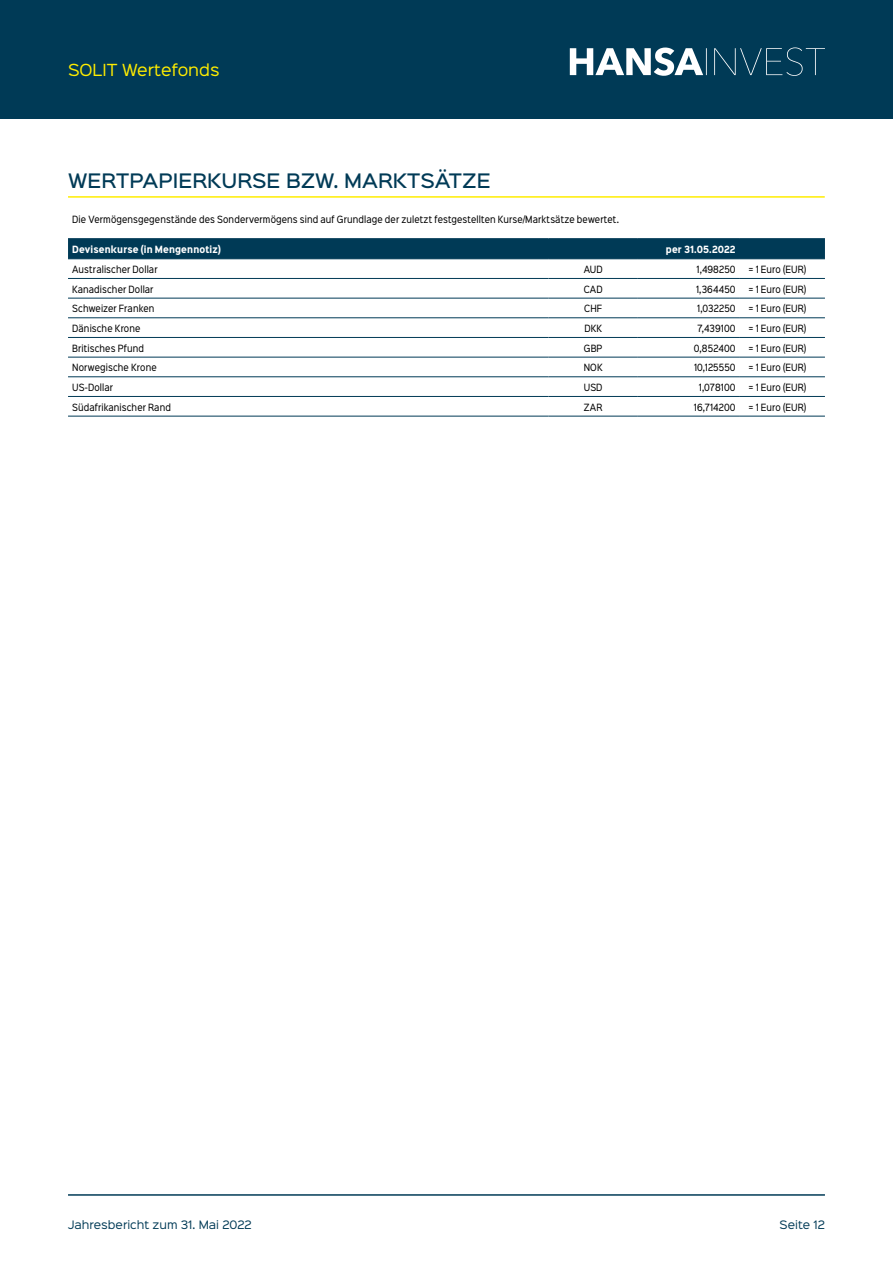
<style>
.page{position:relative;width:893px;height:1263px;background:#fff}
.page>*{position:absolute;margin:0;border:0;box-sizing:border-box;transform-origin:0 0}
.t1{font:500 18px "Sinkin Sans 500";color:#003a56}
.t2{font:15px "Sinkin Sans 400";color:#ffed00}
.t3{font:10.5px "Sinkin Sans 400";color:#003a56}
.t4{font:9px "Sinkin Sans Narrow W01 400 Rg";letter-spacing:.015em;color:#000}
.t5{font:700 9px "Sinkin Sans Narrow W01 700";letter-spacing:.015em;color:#fff}
</style>
<div class="page">
<div style="left:0;top:0;width:893px;height:119px;background:#003a56"></div>
<svg style="left:570px;top:47px;width:255px;height:29px"></svg>
<hr style="left:68px;top:1194px;width:757px;height:2px;background:#003a56">
<div style="left:68px;top:239px;width:757px;height:19px;background:#003a56"></div>
<hr style="left:68px;top:258px;width:481px;height:1px;background:#003a56">
<hr style="left:549px;top:258px;width:89px;height:1px;background:#003a56">
<hr style="left:638px;top:258px;width:102px;height:1px;background:#003a56">
<hr style="left:740px;top:258px;width:85px;height:1px;background:#003a56">
<hr style="left:68px;top:278px;width:481px;height:1px;background:#003a56">
<hr style="left:68px;top:298px;width:481px;height:1px;background:#003a56">
<hr style="left:68px;top:317px;width:481px;height:1px;background:#003a56">
<hr style="left:68px;top:337px;width:481px;height:1px;background:#003a56">
<hr style="left:68px;top:357px;width:481px;height:1px;background:#003a56">
<hr style="left:68px;top:376px;width:481px;height:1px;background:#003a56">
<hr style="left:68px;top:396px;width:481px;height:1px;background:#003a56">
<hr style="left:68px;top:416px;width:481px;height:1px;background:#003a56">
<hr style="left:549px;top:278px;width:89px;height:1px;background:#003a56">
<hr style="left:549px;top:298px;width:89px;height:1px;background:#003a56">
<hr style="left:549px;top:317px;width:89px;height:1px;background:#003a56">
<hr style="left:549px;top:337px;width:89px;height:1px;background:#003a56">
<hr style="left:549px;top:357px;width:89px;height:1px;background:#003a56">
<hr style="left:549px;top:376px;width:89px;height:1px;background:#003a56">
<hr style="left:549px;top:396px;width:89px;height:1px;background:#003a56">
<hr style="left:549px;top:416px;width:89px;height:1px;background:#003a56">
<hr style="left:638px;top:278px;width:102px;height:1px;background:#003a56">
<hr style="left:740px;top:278px;width:85px;height:1px;background:#003a56">
<hr style="left:638px;top:298px;width:102px;height:1px;background:#003a56">
<hr style="left:740px;top:298px;width:85px;height:1px;background:#003a56">
<hr style="left:638px;top:317px;width:102px;height:1px;background:#003a56">
<hr style="left:740px;top:317px;width:85px;height:1px;background:#003a56">
<hr style="left:638px;top:337px;width:102px;height:1px;background:#003a56">
<hr style="left:740px;top:337px;width:85px;height:1px;background:#003a56">
<hr style="left:638px;top:357px;width:102px;height:1px;background:#003a56">
<hr style="left:740px;top:357px;width:85px;height:1px;background:#003a56">
<hr style="left:638px;top:376px;width:102px;height:1px;background:#003a56">
<hr style="left:740px;top:376px;width:85px;height:1px;background:#003a56">
<hr style="left:638px;top:396px;width:102px;height:1px;background:#003a56">
<hr style="left:740px;top:396px;width:85px;height:1px;background:#003a56">
<hr style="left:638px;top:416px;width:102px;height:1px;background:#003a56">
<hr style="left:740px;top:416px;width:85px;height:1px;background:#003a56">
<hr style="left:68px;top:238px;width:481px;height:1px;background:#003a56">
<hr style="left:549px;top:238px;width:89px;height:1px;background:#003a56">
<hr style="left:638px;top:238px;width:102px;height:1px;background:#003a56">
<hr style="left:740px;top:238px;width:85px;height:1px;background:#003a56">
<hr style="left:68px;top:196px;width:757px;height:2px;background:#ffed00">
<h2 class="t2" style="left:68px;top:57px;width:153px">SOLIT Wertefonds</h2>
<h1 class="t1" style="left:68px;top:165px;width:424px">WERTPAPIERKURSE BZW. MARKTSÄTZE</h1>
<p class="t4" style="left:72px;top:213px;width:548px">Die Vermögensgegenstände des Sondervermögens sind auf Grundlage der zuletzt festgestellten Kurse/Marktsätze bewertet.</p>
<p class="t5" style="left:72px;top:243px;width:150px">Devisenkurse (in Mengennotiz)</p>
<p class="t5" style="left:666px;top:243px;width:71px">per 31.05.2022</p>
<p class="t4" style="left:72px;top:263px;width:87px">Australischer Dollar</p>
<p class="t4" style="left:584px;top:263px;width:21px">AUD</p>
<p class="t4" style="left:697px;top:263px;width:41px">1,498250</p>
<p class="t4" style="left:748px;top:263px;width:59px">= 1 Euro (EUR)</p>
<p class="t4" style="left:72px;top:283px;width:83px">Kanadischer Dollar</p>
<p class="t4" style="left:584px;top:283px;width:20px">CAD</p>
<p class="t4" style="left:696px;top:283px;width:41px">1,364450</p>
<p class="t4" style="left:748px;top:283px;width:59px">= 1 Euro (EUR)</p>
<p class="t4" style="left:72px;top:302px;width:84px">Schweizer Franken</p>
<p class="t4" style="left:584px;top:302px;width:19px">CHF</p>
<p class="t4" style="left:697px;top:302px;width:40px">1,032250</p>
<p class="t4" style="left:748px;top:302px;width:59px">= 1 Euro (EUR)</p>
<p class="t4" style="left:72px;top:322px;width:70px">Dänische Krone</p>
<p class="t4" style="left:584px;top:322px;width:19px">DKK</p>
<p class="t4" style="left:698px;top:322px;width:40px">7,439100</p>
<p class="t4" style="left:748px;top:322px;width:59px">= 1 Euro (EUR)</p>
<p class="t4" style="left:72px;top:342px;width:73px">Britisches Pfund</p>
<p class="t4" style="left:584px;top:342px;width:20px">GBP</p>
<p class="t4" style="left:694px;top:342px;width:43px">0,852400</p>
<p class="t4" style="left:748px;top:342px;width:59px">= 1 Euro (EUR)</p>
<p class="t4" style="left:72px;top:361px;width:86px">Norwegische Krone</p>
<p class="t4" style="left:584px;top:361px;width:20px">NOK</p>
<p class="t4" style="left:694px;top:361px;width:43px">10,125550</p>
<p class="t4" style="left:748px;top:361px;width:59px">= 1 Euro (EUR)</p>
<p class="t4" style="left:72px;top:381px;width:42px">US-Dollar</p>
<p class="t4" style="left:584px;top:381px;width:20px">USD</p>
<p class="t4" style="left:699px;top:381px;width:38px">1,078100</p>
<p class="t4" style="left:748px;top:381px;width:59px">= 1 Euro (EUR)</p>
<p class="t4" style="left:72px;top:401px;width:100px">Südafrikanischer Rand</p>
<p class="t4" style="left:584px;top:401px;width:20px">ZAR</p>
<p class="t4" style="left:694px;top:401px;width:43px">16,714200</p>
<p class="t4" style="left:748px;top:401px;width:59px">= 1 Euro (EUR)</p>
<p class="t3" style="left:68px;top:1216px;width:185px">Jahresbericht zum 31. Mai 2022</p>
<p class="t3" style="left:780px;top:1216px;width:47px">Seite 12</p>
</div>
